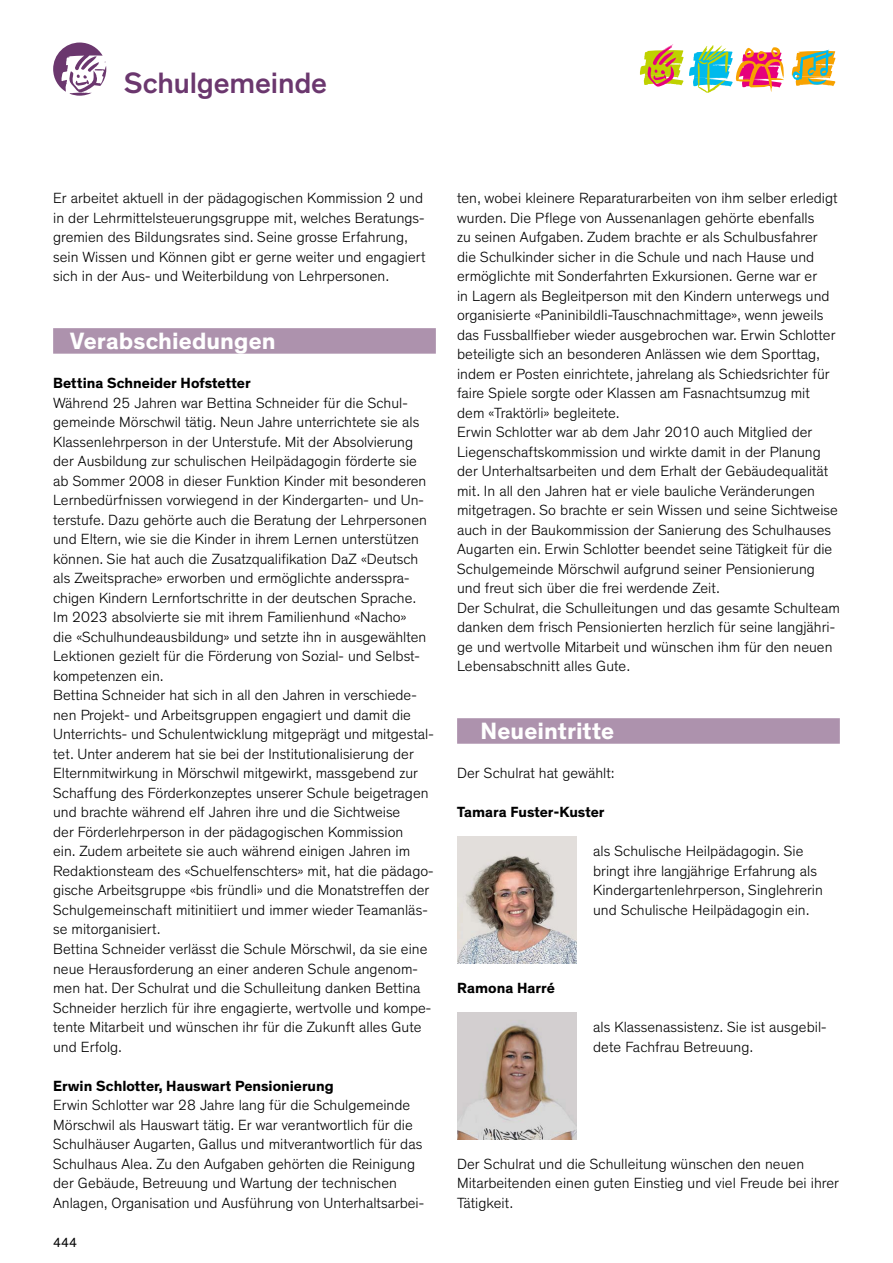
<style>
.page{position:relative;width:893px;height:1263px;background:#fff}
.page>*{position:absolute;margin:0;border:0;box-sizing:border-box;transform-origin:0 0}
.t1{font:500 30px "Theinhardt";letter-spacing:-.005em;color:#6b376e}
.t2{font:700 24px "Theinhardt";letter-spacing:.005em;color:#fff}
.t3{font:300 15px/19.5px "Theinhardt";color:#000}
.t4{font:700 15px "Theinhardt";color:#000}
.t5{font:13.5px "Theinhardt";color:#000}
</style>
<div class="page">
<svg style="left:792px;top:50px;width:43px;height:36px"></svg>
<svg style="left:640px;top:44px;width:144px;height:49px"></svg>
<div style="left:53px;top:328px;width:383px;height:26px;background:#ad92ad"></div>
<div style="left:457px;top:718px;width:383px;height:26px;background:#ad92ad"></div>
<img style="left:457px;top:837px;width:119px;height:127px">
<img style="left:457px;top:1012px;width:119px;height:127px">
<svg style="left:53px;top:43px;width:53px;height:53px"></svg>
<h1 class="t1" style="left:124px;top:65px;width:205px">Schulgemeinde</h1>
<p class="t3" style="left:53px;top:189px;width:374px">Er arbeitet aktuell in der pädagogischen Kommission 2 und in der Lehrmittelsteuerungsgruppe mit, welches Beratungs&shy;gremien des Bildungsrates sind. Seine grosse Erfahrung, sein Wissen und Können gibt er gerne weiter und engagiert sich in der Aus- und Weiterbildung von Lehrpersonen.</p>
<h2 class="t2" style="left:70px;top:326px;width:207px">Verabschiedungen</h2>
<p class="t4" style="left:53px;top:374px;width:199px">Bettina Schneider Hofstetter</p>
<p class="t3" style="left:53px;top:393px;width:382px">Während 25 Jahren war Bettina Schneider für die Schul&shy;gemeinde Mörschwil tätig. Neun Jahre unterrichtete sie als Klassenlehrperson in der Unterstufe. Mit der Absolvierung der Ausbildung zur schulischen Heilpädagogin förderte sie ab Sommer 2008 in dieser Funktion Kinder mit besonderen Lernbedürfnissen vorwiegend in der Kindergarten- und Un&shy;terstufe. Dazu gehörte auch die Beratung der Lehrpersonen und Eltern, wie sie die Kinder in ihrem Lernen unterstützen können. Sie hat auch die Zusatzqualifikation DaZ «Deutsch als Zweitsprache» erworben und ermöglichte andersspra&shy;chigen Kindern Lernfortschritte in der deutschen Sprache.<br>Im 2023 absolvierte sie mit ihrem Familienhund «Nacho»<br>die «Schulhundeausbildung» und setzte ihn in ausgewählten Lektionen gezielt für die Förderung von Sozial- und Selbst&shy;kompetenzen ein.<br>Bettina Schneider hat sich in all den Jahren in verschiede&shy;nen Projekt- und Arbeitsgruppen engagiert und damit die Unterrichts- und Schulentwicklung mitgeprägt und mitgestal&shy;tet. Unter anderem hat sie bei der Institutionalisierung der Elternmitwirkung in Mörschwil mitgewirkt, massgebend zur Schaffung des Förderkonzeptes unserer Schule beigetragen und brachte während elf Jahren ihre und die Sichtweise<br>der Förderlehrperson in der pädagogischen Kommission<br>ein. Zudem arbeitete sie auch während einigen Jahren im Redaktionsteam des «Schuelfenschters» mit, hat die pädago&shy;gische Arbeitsgruppe «bis fründli» und die Monatstreffen der Schulgemeinschaft mitinitiiert und immer wieder Teamanläs&shy;se mitorganisiert.<br>Bettina Schneider verlässt die Schule Mörschwil, da sie eine neue Herausforderung an einer anderen Schule angenom&shy;men hat. Der Schulrat und die Schulleitung danken Bettina Schneider herzlich für ihre engagierte, wertvolle und kompe&shy;tente Mitarbeit und wünschen ihr für die Zukunft alles Gute und Erfolg.</p>
<p class="t4" style="left:53px;top:1076px;width:282px">Erwin Schlotter, Hauswart Pensionierung</p>
<p class="t3" style="left:53px;top:1095px;width:373px">Erwin Schlotter war 28 Jahre lang für die Schulgemeinde Mörschwil als Hauswart tätig. Er war verantwortlich für die Schulhäuser Augarten, Gallus und mitverantwortlich für das Schulhaus Alea. Zu den Aufgaben gehörten die Reinigung der Gebäude, Betreuung und Wartung der technischen Anlagen, Organisation und Ausführung von Unterhaltsarbei-</p>
<p class="t5" style="left:53px;top:1234px;width:25px">444</p>
<p class="t3" style="left:457px;top:189px;width:384px">ten, wobei kleinere Reparaturarbeiten von ihm selber erledigt wurden. Die Pflege von Aussenanlagen gehörte ebenfalls<br>zu seinen Aufgaben. Zudem brachte er als Schulbusfahrer die Schulkinder sicher in die Schule und nach Hause und ermöglichte mit Sonderfahrten Exkursionen. Gerne war er<br>in Lagern als Begleitperson mit den Kindern unterwegs und organisierte «Paninibildli-Tauschnachmittage», wenn jeweils das Fussballfieber wieder ausgebrochen war. Erwin Schlotter beteiligte sich an besonderen Anlässen wie dem Sporttag, indem er Posten einrichtete, jahrelang als Schiedsrichter für faire Spiele sorgte oder Klassen am Fasnachtsumzug mit dem «Traktörli» begleitete.<br>Erwin Schlotter war ab dem Jahr 2010 auch Mitglied der Liegenschaftskommission und wirkte damit in der Planung der Unterhaltsarbeiten und dem Erhalt der Gebäudequalität mit. In all den Jahren hat er viele bauliche Veränderungen mitgetragen. So brachte er sein Wissen und seine Sichtweise auch in der Baukommission der Sanierung des Schulhauses Augarten ein. Erwin Schlotter beendet seine Tätigkeit für die Schulgemeinde Mörschwil aufgrund seiner Pensionierung und freut sich über die frei werdende Zeit.<br>Der Schulrat, die Schulleitungen und das gesamte Schulteam danken dem frisch Pensionierten herzlich für seine langjähri&shy;ge und wertvolle Mitarbeit und wünschen ihm für den neuen Lebensabschnitt alles Gute.</p>
<h2 class="t2" style="left:480px;top:716px;width:135px">Neueintritte</h2>
<p class="t3" style="left:457px;top:764px;width:159px">Der Schulrat hat gewählt:</p>
<p class="t4" style="left:457px;top:803px;width:149px">Tamara Fuster-Kuster</p>
<p class="t3" style="left:593px;top:842px;width:231px">als Schulische Heilpädagogin. Sie bringt ihre langjährige Erfahrung als Kindergartenlehrperson, Singlehrerin und Schulische Heilpädagogin ein.</p>
<p class="t4" style="left:457px;top:979px;width:99px">Ramona Harré</p>
<p class="t3" style="left:593px;top:1017px;width:235px">als Klassenassistenz. Sie ist ausgebil&shy;dete Fachfrau Betreuung.</p>
<p class="t3" style="left:457px;top:1154px;width:383px">Der Schulrat und die Schulleitung wünschen den neuen<br>Mitarbeitenden einen guten Einstieg und viel Freude bei ihrer<br>Tätigkeit.</p>
</div>
